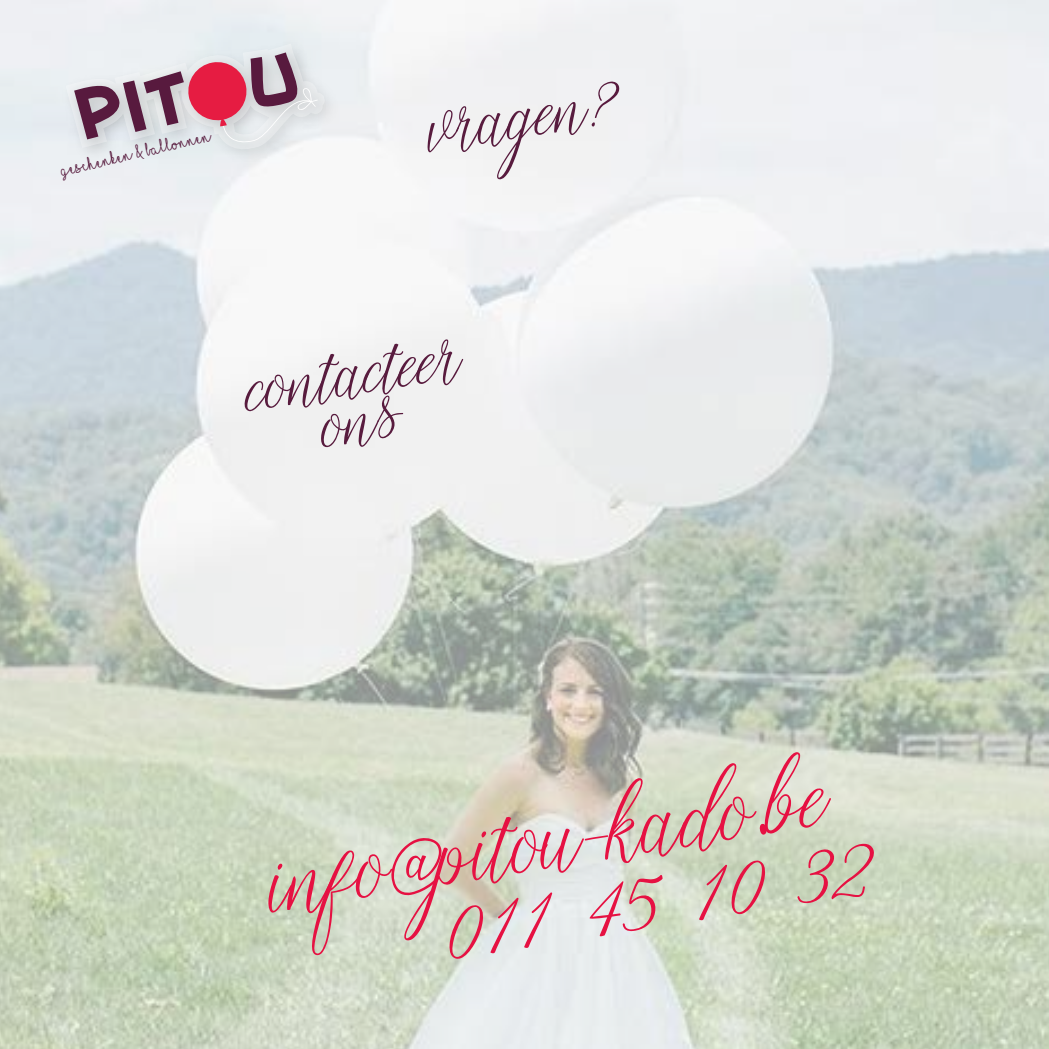
<style>
.page{position:relative;width:1049px;height:1049px;background:#fff}
.page>*{position:absolute;margin:0;border:0;box-sizing:border-box;transform-origin:0 0}
.t1{font:85.25px/75px "Ambarella";color:#e61142}
.t2{font:65px/47.5px "Ambarella";color:#581b3e;text-align:center}
.t3{font:19.25px "Mf I Love Glitter";color:#581b3e}
</style>
<div class="page">
<img style="left:0;top:0;width:1049px;height:1049px">
<div style="left:59px;top:38px;width:283px;height:128px;background:#000;opacity:.25"></div>
<svg style="left:66px;top:44px;width:259px;height:106px;background:#ceb5bf"></svg>
<p class="t3" style="left:59px;top:159px;width:155px;rotate:-13deg">geschenken &amp; ballonnen</p>
<p class="t2" style="left:424px;top:107px;width:195px;rotate:-9deg">vragen?</p>
<p class="t2" style="left:245px;top:365px;width:217px;rotate:-9deg">contacteer ons</p>
<p class="t1" style="left:429px;top:820px;width:433px;text-indent:-167px;rotate:-9deg">info@pitou-kado.be<br>011 45 10 32</p>
</div>
